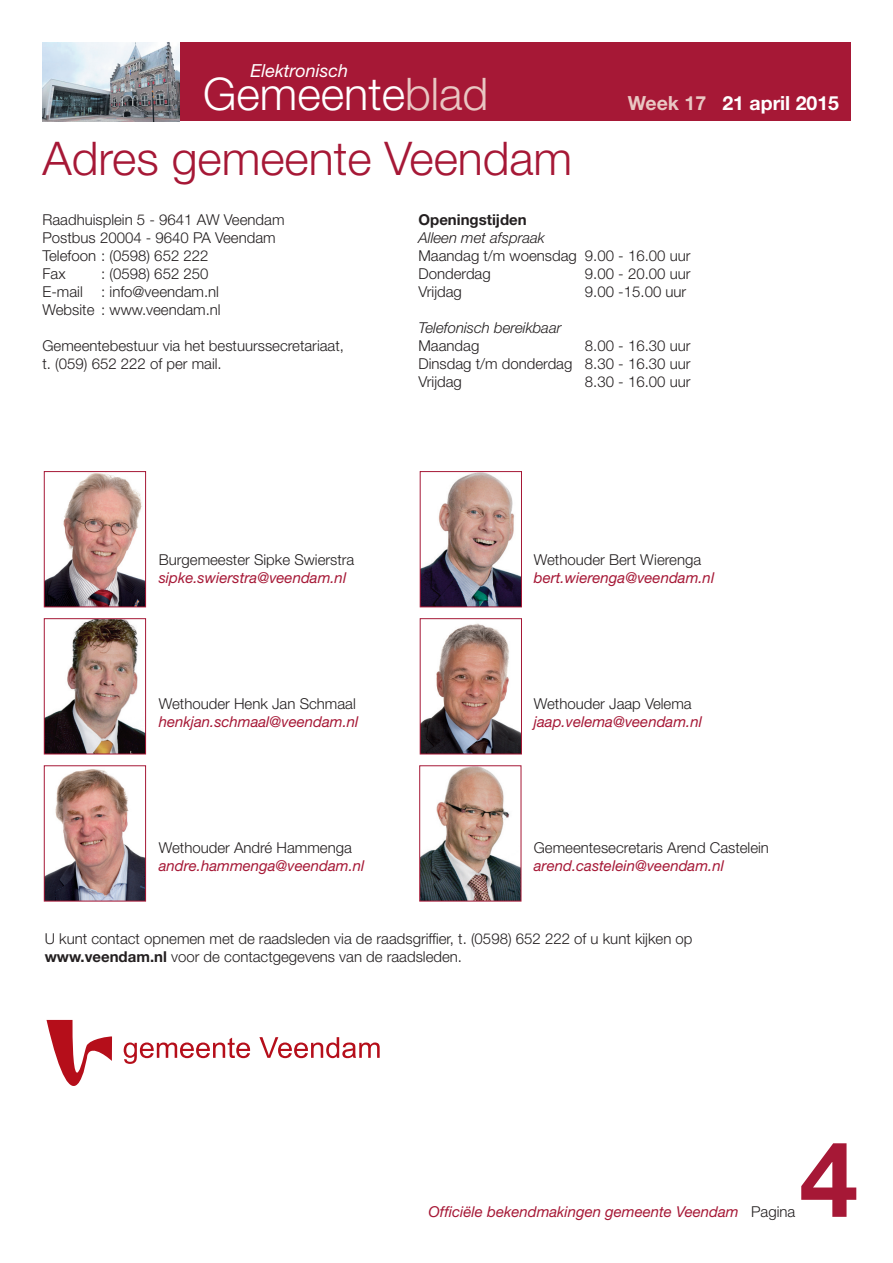
<style>
.page{position:relative;width:893px;height:1263px;background:#fff}
.page>*{position:absolute;margin:0;border:0;box-sizing:border-box;transform-origin:0 0}
.t1{font:700 105px "Helvetica Neue LT Std";color:#a61836}
.t2{font:300 46.5px "Helvetica Neue LT Std";color:#a61836}
.t3{font:300 45px "Helvetica Neue LT Std";color:#fff}
.t4{font:700 19.5px "Helvetica Neue LT Std";color:#fff}
.t5{font:italic 18px "Helvetica Neue LT Std";color:#fff}
.t6{font:300 15px/18px "Helvetica Neue LT Std";color:#231f20}
.t7{font:italic 15px "Helvetica Neue LT Std";color:#a61836}
.t8{font:italic 300 15px "Helvetica Neue LT Std";color:#231f20}
.t9{font:700 15px "Helvetica Neue LT Std";color:#231f20}
.s1{color:#e9c7c3}
.s2{font-weight:700}
.s3{font-weight:300;font-style:normal;color:#231f20}
</style>
<div class="page">
<div style="left:43px;top:43px;width:807px;height:78px;background:#a61836"></div>
<img style="left:43px;top:43px;width:137px;height:78px">
<img style="left:46px;top:473px;width:98px;height:132px">
<div style="left:44px;top:471px;width:102px;height:136px;border:1px solid #a61836"></div>
<img style="left:46px;top:620px;width:98px;height:132px">
<div style="left:44px;top:618px;width:102px;height:136px;border:1px solid #a61836"></div>
<img style="left:46px;top:769px;width:98px;height:130px">
<div style="left:44px;top:765px;width:102px;height:136px;border:1px solid #a61836"></div>
<img style="left:421px;top:767px;width:98px;height:132px">
<div style="left:419px;top:765px;width:102px;height:136px;border:1px solid #a61836"></div>
<img style="left:422px;top:473px;width:98px;height:132px">
<div style="left:420px;top:471px;width:102px;height:136px;border:1px solid #a61836"></div>
<img style="left:422px;top:623px;width:98px;height:129px">
<div style="left:420px;top:618px;width:102px;height:136px;border:1px solid #a61836"></div>
<svg style="left:124px;top:1037px;width:126px;height:27px"></svg>
<svg style="left:259px;top:1037px;width:121px;height:21px"></svg>
<svg style="left:47px;top:1020px;width:65px;height:66px"></svg>
<p class="t5" style="left:250px;top:64px;width:99px">Elektronisch</p>
<h3 class="t3" style="left:203px;top:78px;width:287px">Gemeente<span class="s1">blad</span></h3>
<h3 class="t4" style="left:628px;top:97px;width:213px"><span class="s1">Week 17</span> 21 april 2015</h3>
<h2 class="t2" style="left:43px;top:142px;width:531px">Adres gemeente Veendam</h2>
<p class="t6" style="left:43px;top:212px;width:243px">Raadhuisplein 5 - 9641 AW Veendam<br>Postbus 20004 - 9640 PA Veendam<br>Telefoon : (0598) 652 222<br>Fax</p>
<p class="t9" style="left:418px;top:214px;width:110px">Openingstijden</p>
<p class="t8" style="left:418px;top:232px;width:128px">Alleen met afspraak</p>
<p class="t6" style="left:418px;top:248px;width:274px">Maandag t/m woensdag 9.00 - 16.00 uur<br>Donderdag</p>
<p class="t6" style="left:43px;top:266px;width:180px;text-indent:59px">: (0598) 652 250<br>E-mail : info@veendam.nl<br>Website : www.veendam.nl</p>
<p class="t6" style="left:43px;top:338px;width:303px">Gemeentebestuur via het bestuurssecretariaat, t. (059) 652 222 of per mail.</p>
<p class="t6" style="left:585px;top:266px;width:107px">9.00 - 20.00 uur</p>
<p class="t6" style="left:418px;top:284px;width:45px">Vrijdag</p>
<p class="t6" style="left:585px;top:284px;width:103px">9.00 -15.00 uur</p>
<p class="t8" style="left:418px;top:322px;width:145px">Telefonisch bereikbaar</p>
<p class="t6" style="left:418px;top:338px;width:62px">Maandag</p>
<p class="t6" style="left:418px;top:338px;width:274px;text-align:justify;text-indent:166px">8.00 - 16.30 uur Dinsdag t/m donderdag 8.30 - 16.30 uur Vrijdag</p>
<p class="t6" style="left:585px;top:374px;width:107px">8.30 - 16.00 uur</p>
<p class="t6" style="left:159px;top:552px;width:197px">Burgemeester Sipke Swierstra</p>
<p class="t7" style="left:159px;top:572px;width:189px">sipke.swierstra@veendam.nl</p>
<p class="t6" style="left:534px;top:552px;width:169px">Wethouder Bert Wierenga</p>
<p class="t7" style="left:534px;top:572px;width:182px">bert.wierenga@veendam.nl</p>
<p class="t6" style="left:159px;top:696px;width:199px">Wethouder Henk Jan Schmaal</p>
<p class="t7" style="left:159px;top:716px;width:201px">henkjan.schmaal@veendam.nl</p>
<p class="t6" style="left:534px;top:696px;width:159px">Wethouder Jaap Velema</p>
<p class="t7" style="left:534px;top:716px;width:170px">jaap.velema@veendam.nl</p>
<p class="t6" style="left:159px;top:840px;width:195px">Wethouder André Hammenga</p>
<p class="t7" style="left:159px;top:860px;width:207px">andre.hammenga@veendam.nl</p>
<p class="t6" style="left:534px;top:840px;width:237px">Gemeentesecretaris Arend Castelein</p>
<p class="t7" style="left:534px;top:860px;width:192px">arend.castelein@veendam.nl</p>
<p class="t6" style="left:45px;top:931px;width:649px">U kunt contact opnemen met de raadsleden via de raadsgriffier, t. (0598) 652 222 of u kunt kijken op <span class="s2">www.veendam.nl</span> voor de contactgegevens van de raadsleden.</p>
<h1 class="t1" style="left:800px;top:1142px;width:60px">4</h1>
<p class="t7" style="left:429px;top:1206px;width:368px">Officiële bekendmakingen gemeente Veendam <span class="s3">Pagina</span></p>
</div>
